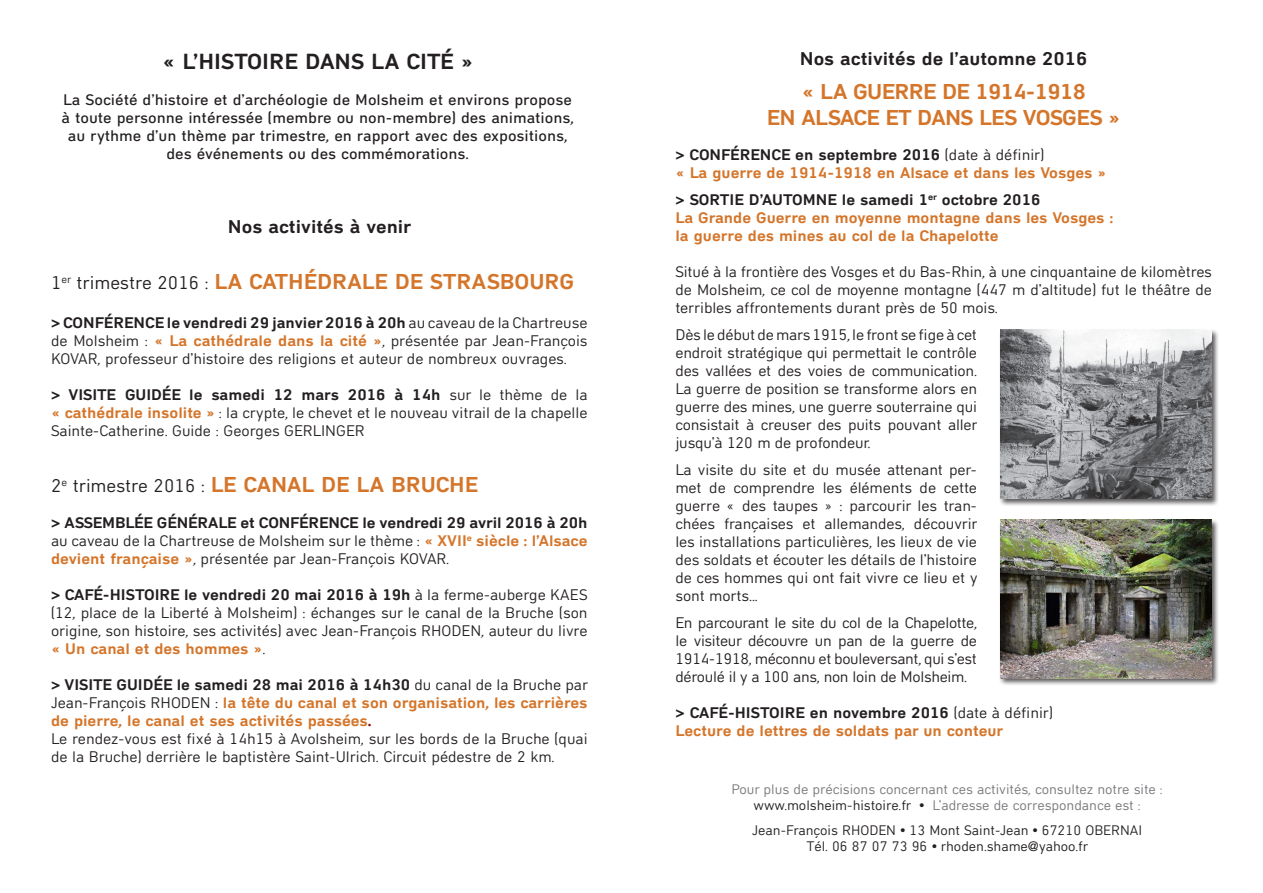
<style>
.page{position:relative;width:1263px;height:893px;background:#fff}
.page>*{position:absolute;margin:0;border:0;box-sizing:border-box;transform-origin:0 0}
.t1{font:700 21.3px "Adi HAUS";color:#231f20}
.t2{font:700 21px "Adi HAUS";color:#d4752a}
.t3{font:700 21px/25.2px "Adi HAUS";letter-spacing:-.03em;color:#d4752a;text-align:center}
.t4{font:700 18px "Adi HAUS";color:#231f20}
.t5{font:15px/18px "Adi HAUS";color:#231f20;text-align:justify}
.t6{font:700 15px/18px "Adi HAUS";color:#d4752a}
.t7{font:600 15px/18px "Adi HAUS";color:#231f20;text-align:center}
.t8{font:13.5px/16.2px "Adi HAUS";color:#76787b;text-align:center}
.t9{font:13.5px/16.2px "Adi HAUS";color:#231f20;text-align:center}
.s1{font-weight:400;font-size:18px;color:#231f20}
.s2{font-weight:700}
.s3{font-weight:700;color:#d4752a}
.s4{font-weight:700;color:#800000}
.s5{color:#231f20}
.s6{font-weight:400;color:#231f20}
</style>
<div class="page">
<div style="left:999px;top:328px;width:220px;height:178px;background:#231f20;opacity:.75"></div>
<img style="left:1000px;top:330px;width:211px;height:169px">
<div style="left:999px;top:518px;width:220px;height:168px;background:#231f20;opacity:.75"></div>
<img style="left:1000px;top:520px;width:211px;height:158px">
<h1 class="t1" style="left:162px;top:47px;width:313px">« L’HISTOIRE DANS LA CITÉ »</h1>
<p class="t7" style="left:62px;top:90px;width:514px">La Société d’histoire et d’archéologie de Molsheim et environs propose à toute personne intéressée (membre ou non-membre) des animations, au rythme d’un thème par trimestre, en rapport avec des expositions, des événements ou des commémorations.</p>
<p class="t4" style="left:228px;top:215px;width:185px">Nos activités à venir</p>
<h2 class="t2" style="left:51px;top:268px;width:525px"><span class="s1">1</span><sup>er</sup> <span class="s1">trimestre 2016 :</span> LA CATHÉDRALE DE STRASBOURG</h2>
<p class="t5" style="left:51px;top:314px;width:538px"><span class="s2">&gt; CONFÉRENCE le vendredi 29 janvier 2016 à 20h</span> au caveau de la Chartreuse de Molsheim : <span class="s3">« La cathédrale dans la cité »</span>, présentée par Jean-François KOVAR, professeur d’histoire des religions et auteur de nombreux ouvrages.</p>
<p class="t5" style="left:51px;top:386px;width:538px"><span class="s2">&gt; VISITE GUIDÉE le samedi 12 mars 2016 à 14h</span> sur le thème de la <span class="s3">« cathédrale insolite »</span> : la crypte, le chevet et le nouveau vitrail de la chapelle Sainte-Catherine. Guide : Georges GERLINGER</p>
<h2 class="t2" style="left:51px;top:471px;width:429px"><span class="s1">2</span><sup>e</sup> <span class="s1">trimestre 2016 :</span> LE CANAL DE LA BRUCHE</h2>
<p class="t5" style="left:51px;top:514px;width:538px"><span class="s2">&gt; ASSEMBLÉE GÉNÉRALE et CONFÉRENCE le vendredi 29 avril 2016 à 20h </span>au caveau de la Chartreuse de Molsheim sur le thème : <span class="s3">« XVII</span><sup>e</sup> <span class="s3">siècle : l’Alsace devient française »</span>, présentée par Jean-François KOVAR.</p>
<p class="t5" style="left:51px;top:586px;width:538px"><span class="s2">&gt; CAFÉ-HISTOIRE le vendredi 20 mai 2016 à 19h</span> à la ferme-auberge KAES (12, place de la Liberté à Molsheim) : échanges sur le canal de la Bruche (son origine, son histoire, ses activités) avec Jean-François RHODEN, auteur du livre <span class="s3">« Un canal et des hommes »</span>.</p>
<p class="t5" style="left:51px;top:676px;width:539px;text-align:left"><span class="s2">&gt; VISITE GUIDÉE le samedi 28 mai 2016 à 14h30</span> du canal de la Bruche par Jean-François RHODEN : <span class="s3">la tête du canal et son organisation, les carrières de pierre, le canal et ses activités passées</span><span class="s4">.<br></span>Le rendez-vous est fixé à 14h15 à Avolsheim, sur les bords de la Bruche (quai de la Bruche) derrière le baptistère Saint-Ulrich. Circuit pédestre de 2 km.</p>
<p class="t4" style="left:800px;top:47px;width:289px">Nos activités de l’automne 2016</p>
<h2 class="t3" style="left:767px;top:79px;width:355px">« LA GUERRE DE 1914-1918<br>EN ALSACE ET DANS LES VOSGES »</h2>
<p class="t6" style="left:675px;top:146px;width:432px"><span class="s5">&gt; CONFÉRENCE en septembre 2016</span> <span class="s6">(date à définir)<br></span>« La guerre de 1914-1918 en Alsace et dans les Vosges »</p>
<p class="t6" style="left:675px;top:191px;width:440px"><span class="s5">&gt; SORTIE D’AUTOMNE le samedi 1</span><sup>er</sup> <span class="s5">octobre 2016<br></span>La Grande Guerre en moyenne montagne dans les Vosges : la guerre des mines au col de la Chapelotte</p>
<p class="t5" style="left:675px;top:263px;width:538px">Situé à la frontière des Vosges et du Bas-Rhin, à une cinquantaine de kilomètres de Molsheim, ce col de moyenne montagne (447 m d’altitude) fut le théâtre de terribles affrontements durant près de 50 mois.</p>
<p class="t5" style="left:675px;top:326px;width:304px">Dès le début de mars 1915, le front se fige à cet endroit stratégique qui permettait le contrôle des vallées et des voies de communication.<br>La guerre de position se transforme alors en guerre des mines, une guerre souterraine qui consistait à creuser des puits pouvant aller jusqu’à 120 m de profondeur.</p>
<p class="t5" style="left:675px;top:461px;width:304px">La visite du site et du musée attenant per&shy;met de comprendre les éléments de cette guerre « des taupes » : parcourir les tran&shy;chées françaises et allemandes, découvrir les installations particulières, les lieux de vie des soldats et écouter les détails de l’histoire de ces hommes qui ont fait vivre ce lieu et y sont morts...</p>
<p class="t5" style="left:675px;top:614px;width:303px">En parcourant le site du col de la Chapelotte, le visiteur découvre un pan de la guerre de 1914-1918, méconnu et bouleversant, qui s’est déroulé il y a 100 ans, non loin de Molsheim.</p>
<p class="t6" style="left:675px;top:703px;width:379px"><span class="s5">&gt; CAFÉ-HISTOIRE en novembre 2016</span> <span class="s6">(date à définir)<br></span>Lecture de lettres de soldats par un conteur</p>
<p class="t8" style="left:731px;top:781px;width:433px">Pour plus de précisions concernant ces activités, consultez notre site : <span class="s5">www.molsheim-histoire.fr •</span> L’adresse de correspondance est :</p>
<p class="t9" style="left:752px;top:822px;width:391px">Jean-François RHODEN • 13 Mont Saint-Jean • 67210 OBERNAI<br>Tél. 06 87 07 73 96 • rhoden.shame@yahoo.fr</p>
</div>
